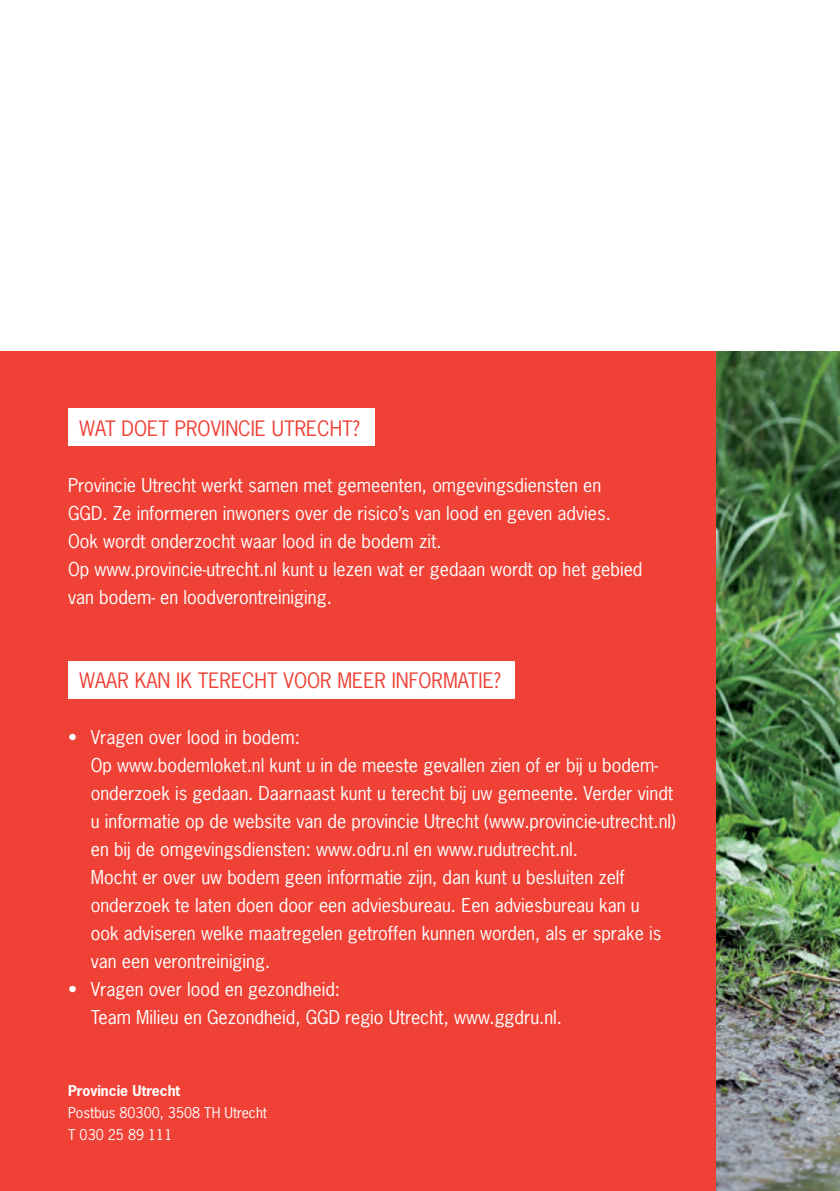
<style>
.page{position:relative;width:840px;height:1191px;background:#fff}
.page>*{position:absolute;margin:0;border:0;box-sizing:border-box;transform-origin:0 0}
.t1{font:20px "News Gothic Std";color:#ef4135}
.t2{font:18px/28px "News Gothic Std";color:#fff}
.Afzender{font:14px "News Gothic Std";color:#fff}
.afzender_vet{font:700 14px "News Gothic Std";color:#fff}
</style>
<div class="page">
<img style="left:714px;top:351px;width:125px;height:840px">
<div style="left:0;top:351px;width:714px;height:840px;background:#ef4135"></div>
<div style="left:68px;top:408px;width:306px;height:37px;background:#fff"></div>
<div style="left:68px;top:661px;width:446px;height:37px;background:#fff"></div>
<p class="t1" style="left:80px;top:416px;width:281px">WAT DOET PROVINCIE UTRECHT?</p>
<p class="t2" style="left:68px;top:471px;width:575px">Provincie Utrecht werkt samen met gemeenten, omgevingsdiensten en GGD. Ze informeren inwoners over de risico’s van lood en geven advies.<br>Ook wordt onderzocht waar lood in de bodem zit.<br>Op www.provincie-utrecht.nl kunt u lezen wat er gedaan wordt op het gebied van bodem- en loodverontreiniging.</p>
<p class="t1" style="left:80px;top:668px;width:422px">WAAR KAN IK TERECHT VOOR MEER INFORMATIE?</p>
<p class="t2" style="left:91px;top:723px;width:586px;text-indent:-23px">• Vragen over lood in bodem:<br>Op www.bodemloket.nl kunt u in de meeste gevallen zien of er bij u bodem&shy;onderzoek is gedaan. Daarnaast kunt u terecht bij uw gemeente. Verder vindt u informatie op de website van de provincie Utrecht (www.provincie-utrecht.nl) en bij de omgevingsdiensten: www.odru.nl en www.rudutrecht.nl.</p>
<p class="t2" style="left:91px;top:863px;width:572px">Mocht er over uw bodem geen informatie zijn, dan kunt u besluiten zelf onderzoek te laten doen door een adviesbureau. Een adviesbureau kan u ook adviseren welke maatregelen getroffen kunnen worden, als er sprake is van een verontreiniging.</p>
<p class="t2" style="left:91px;top:975px;width:472px;text-indent:-23px">• Vragen over lood en gezondheid:<br>Team Milieu en Gezondheid, GGD regio Utrecht, www.ggdru.nl.</p>
<p class="afzender_vet" style="left:68px;top:1081px;width:114px">Provincie Utrecht</p>
<p class="Afzender" style="left:68px;top:1103px;width:200px">Postbus 80300, 3508 TH Utrecht</p>
<p class="Afzender" style="left:68px;top:1125px;width:106px">T 030 25 89 111</p>
</div>
